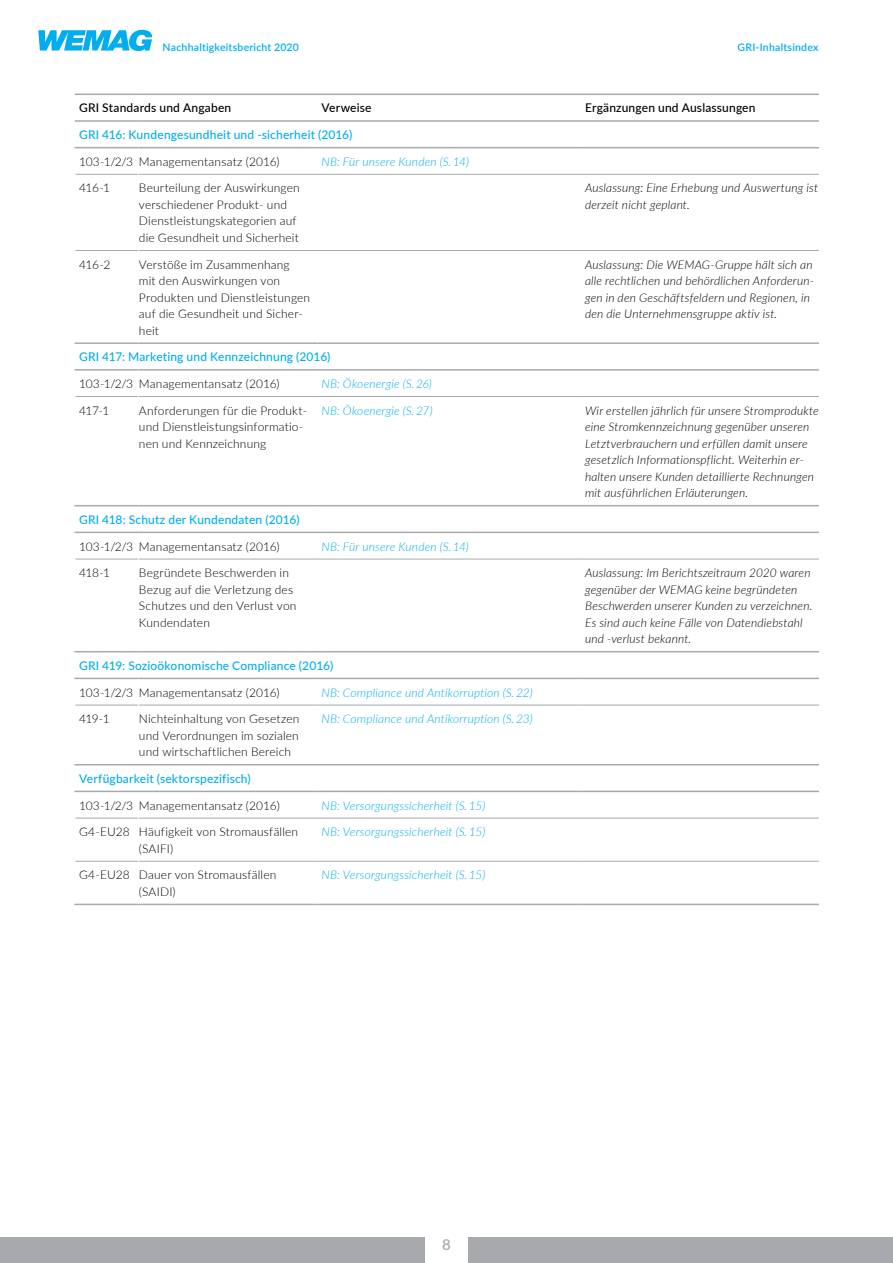
<style>
.page{position:relative;width:893px;height:1263px;background:#fff}
.page>*{position:absolute;margin:0;border:0;box-sizing:border-box;transform-origin:0 0}
.t1{font:600 15px "Lato";color:#a7a9ac}
.t2{font:300 12px/16.5px "Lato";letter-spacing:.015em;color:#000}
.t3{font:italic 300 12px/16.5px "Lato";letter-spacing:.015em;color:#000}
.t4{font:italic 300 12px "Lato";letter-spacing:.015em;color:#00aeef}
.t5{font:500 12px "Lato";letter-spacing:.015em;color:#00aeef}
.t6{font:500 12px "Lato";letter-spacing:.015em;color:#000}
.t7{font:600 10.5px "Lato";letter-spacing:.02em;color:#00aeef}
</style>
<div class="page">
<div style="left:0;top:1237px;width:893px;height:26px;background:#a7a9ac"></div>
<svg style="left:38px;top:30px;width:114px;height:21px"></svg>
<div style="left:425px;top:1237px;width:43px;height:26px;background:#fff"></div>
<hr style="left:75px;top:94px;width:64px;height:1px;background:#a7a9ac">
<hr style="left:139px;top:94px;width:178px;height:1px;background:#a7a9ac">
<hr style="left:317px;top:94px;width:264px;height:1px;background:#a7a9ac">
<hr style="left:581px;top:94px;width:238px;height:1px;background:#a7a9ac">
<hr style="left:75px;top:120px;width:64px;height:2px;background:#a7a9ac">
<hr style="left:139px;top:120px;width:178px;height:2px;background:#a7a9ac">
<hr style="left:317px;top:120px;width:264px;height:2px;background:#a7a9ac">
<hr style="left:581px;top:120px;width:238px;height:2px;background:#a7a9ac">
<hr style="left:74px;top:342px;width:65px;height:2px;background:#a7a9ac">
<hr style="left:139px;top:342px;width:178px;height:2px;background:#a7a9ac">
<hr style="left:317px;top:342px;width:264px;height:2px;background:#a7a9ac">
<hr style="left:581px;top:342px;width:238px;height:2px;background:#a7a9ac">
<hr style="left:74px;top:505px;width:65px;height:1px;background:#a7a9ac">
<hr style="left:139px;top:505px;width:178px;height:1px;background:#a7a9ac">
<hr style="left:317px;top:505px;width:264px;height:1px;background:#a7a9ac">
<hr style="left:581px;top:505px;width:238px;height:1px;background:#a7a9ac">
<hr style="left:74px;top:651px;width:65px;height:1px;background:#a7a9ac">
<hr style="left:139px;top:651px;width:178px;height:1px;background:#a7a9ac">
<hr style="left:317px;top:651px;width:264px;height:1px;background:#a7a9ac">
<hr style="left:581px;top:651px;width:238px;height:1px;background:#a7a9ac">
<hr style="left:74px;top:764px;width:65px;height:1px;background:#a7a9ac">
<hr style="left:139px;top:764px;width:178px;height:1px;background:#a7a9ac">
<hr style="left:317px;top:764px;width:264px;height:1px;background:#a7a9ac">
<hr style="left:581px;top:764px;width:238px;height:1px;background:#a7a9ac">
<hr style="left:74px;top:904px;width:65px;height:1px;background:#a7a9ac">
<hr style="left:139px;top:904px;width:178px;height:1px;background:#a7a9ac">
<hr style="left:317px;top:904px;width:264px;height:1px;background:#a7a9ac">
<hr style="left:581px;top:904px;width:238px;height:1px;background:#a7a9ac">
<hr style="left:75px;top:174px;width:63px;height:1px;background:#a7a9ac">
<hr style="left:139px;top:174px;width:178px;height:1px;background:#a7a9ac">
<hr style="left:317px;top:174px;width:264px;height:1px;background:#a7a9ac">
<hr style="left:581px;top:174px;width:238px;height:1px;background:#a7a9ac">
<hr style="left:75px;top:250px;width:63px;height:1px;background:#a7a9ac">
<hr style="left:139px;top:250px;width:178px;height:1px;background:#a7a9ac">
<hr style="left:317px;top:250px;width:264px;height:1px;background:#a7a9ac">
<hr style="left:581px;top:250px;width:238px;height:1px;background:#a7a9ac">
<hr style="left:75px;top:396px;width:63px;height:1px;background:#a7a9ac">
<hr style="left:139px;top:396px;width:178px;height:1px;background:#a7a9ac">
<hr style="left:317px;top:396px;width:264px;height:1px;background:#a7a9ac">
<hr style="left:581px;top:396px;width:238px;height:1px;background:#a7a9ac">
<hr style="left:75px;top:559px;width:63px;height:1px;background:#a7a9ac">
<hr style="left:139px;top:559px;width:178px;height:1px;background:#a7a9ac">
<hr style="left:317px;top:559px;width:264px;height:1px;background:#a7a9ac">
<hr style="left:581px;top:559px;width:238px;height:1px;background:#a7a9ac">
<hr style="left:75px;top:705px;width:63px;height:1px;background:#a7a9ac">
<hr style="left:139px;top:705px;width:178px;height:1px;background:#a7a9ac">
<hr style="left:317px;top:705px;width:264px;height:1px;background:#a7a9ac">
<hr style="left:581px;top:705px;width:238px;height:1px;background:#a7a9ac">
<hr style="left:75px;top:818px;width:63px;height:1px;background:#a7a9ac">
<hr style="left:139px;top:818px;width:178px;height:1px;background:#a7a9ac">
<hr style="left:317px;top:818px;width:264px;height:1px;background:#a7a9ac">
<hr style="left:581px;top:818px;width:238px;height:1px;background:#a7a9ac">
<hr style="left:75px;top:861px;width:63px;height:1px;background:#a7a9ac">
<hr style="left:139px;top:861px;width:178px;height:1px;background:#a7a9ac">
<hr style="left:317px;top:861px;width:264px;height:1px;background:#a7a9ac">
<hr style="left:581px;top:861px;width:238px;height:1px;background:#a7a9ac">
<hr style="left:74px;top:147px;width:65px;height:1px;background:#a7a9ac">
<hr style="left:139px;top:147px;width:178px;height:1px;background:#a7a9ac">
<hr style="left:317px;top:147px;width:264px;height:1px;background:#a7a9ac">
<hr style="left:581px;top:147px;width:238px;height:1px;background:#a7a9ac">
<hr style="left:74px;top:369px;width:65px;height:2px;background:#a7a9ac">
<hr style="left:139px;top:369px;width:178px;height:2px;background:#a7a9ac">
<hr style="left:317px;top:369px;width:264px;height:2px;background:#a7a9ac">
<hr style="left:581px;top:369px;width:238px;height:2px;background:#a7a9ac">
<hr style="left:74px;top:532px;width:65px;height:1px;background:#a7a9ac">
<hr style="left:139px;top:532px;width:178px;height:1px;background:#a7a9ac">
<hr style="left:317px;top:532px;width:264px;height:1px;background:#a7a9ac">
<hr style="left:581px;top:532px;width:238px;height:1px;background:#a7a9ac">
<hr style="left:74px;top:678px;width:65px;height:1px;background:#a7a9ac">
<hr style="left:139px;top:678px;width:178px;height:1px;background:#a7a9ac">
<hr style="left:317px;top:678px;width:264px;height:1px;background:#a7a9ac">
<hr style="left:581px;top:678px;width:238px;height:1px;background:#a7a9ac">
<hr style="left:74px;top:791px;width:65px;height:1px;background:#a7a9ac">
<hr style="left:139px;top:791px;width:178px;height:1px;background:#a7a9ac">
<hr style="left:317px;top:791px;width:264px;height:1px;background:#a7a9ac">
<hr style="left:581px;top:791px;width:238px;height:1px;background:#a7a9ac">
<p class="t7" style="left:163px;top:39px;width:138px">Nachhaltigkeitsbericht 2020</p>
<p class="t7" style="left:738px;top:39px;width:82px">GRI-Inhaltsindex</p>
<p class="t6" style="left:79px;top:99px;width:154px">GRI Standards und Angaben</p>
<p class="t6" style="left:321px;top:99px;width:52px">Verweise</p>
<p class="t6" style="left:585px;top:99px;width:172px">Ergänzungen und Auslassungen</p>
<p class="t5" style="left:79px;top:126px;width:275px">GRI 416: Kundengesundheit und -sicherheit (2016)</p>
<p class="t2" style="left:79px;top:153px;width:202px">103-1/2/3 Managementansatz (2016)</p>
<p class="t4" style="left:321px;top:153px;width:149px">NB: Für unsere Kunden (S. 14)</p>
<p class="t2" style="left:79px;top:179px;width:33px">416-1</p>
<p class="t2" style="left:139px;top:179px;width:162px">Beurteilung der Auswirkungen verschiedener Produkt- und<br>Dienstleistungskategorien auf die Gesundheit und Sicherheit</p>
<p class="t3" style="left:585px;top:179px;width:235px">Auslassung: Eine Erhebung und Auswertung ist derzeit nicht geplant.</p>
<p class="t2" style="left:79px;top:256px;width:33px">416-2</p>
<p class="t2" style="left:139px;top:256px;width:173px">Verstöße im Zusammenhang<br>mit den Auswirkungen von<br>Produkten und Dienstleistungen auf die Gesundheit und Sicher&shy;heit</p>
<p class="t3" style="left:585px;top:256px;width:231px">Auslassung: Die WEMAG-Gruppe hält sich an alle rechtlichen und behördlichen Anforderun&shy;gen in den Geschäftsfeldern und Regionen, in den die Unternehmensgruppe aktiv ist.</p>
<p class="t5" style="left:79px;top:348px;width:253px">GRI 417: Marketing und Kennzeichnung (2016)</p>
<p class="t2" style="left:79px;top:375px;width:202px">103-1/2/3 Managementansatz (2016)</p>
<p class="t4" style="left:321px;top:375px;width:112px">NB: Ökoenergie (S. 26)</p>
<p class="t2" style="left:79px;top:402px;width:32px">417-1</p>
<p class="t2" style="left:139px;top:402px;width:170px">Anforderungen für die Produkt&shy;und Dienstleistungsinformatio&shy;nen und Kennzeichnung</p>
<p class="t4" style="left:321px;top:402px;width:113px">NB: Ökoenergie (S. 27)</p>
<p class="t3" style="left:585px;top:402px;width:235px">Wir erstellen jährlich für unsere Stromprodukte eine Stromkennzeichnung gegenüber unseren Letztverbrauchern und erfüllen damit unsere gesetzlich Informationspflicht. Weiterhin er&shy;halten unsere Kunden detaillierte Rechnungen mit ausführlichen Erläuterungen.</p>
<p class="t5" style="left:79px;top:511px;width:222px">GRI 418: Schutz der Kundendaten (2016)</p>
<p class="t2" style="left:79px;top:537px;width:202px">103-1/2/3 Managementansatz (2016)</p>
<p class="t4" style="left:321px;top:538px;width:149px">NB: Für unsere Kunden (S. 14)</p>
<p class="t2" style="left:79px;top:564px;width:33px">418-1</p>
<p class="t2" style="left:139px;top:564px;width:159px">Begründete Beschwerden in<br>Bezug auf die Verletzung des<br>Schutzes und den Verlust von<br>Kundendaten</p>
<p class="t3" style="left:585px;top:564px;width:229px">Auslassung: Im Berichtszeitraum 2020 waren gegenüber der WEMAG keine begründeten Beschwerden unserer Kunden zu verzeichnen.<br>Es sind auch keine Fälle von Datendiebstahl und -verlust bekannt.</p>
<p class="t5" style="left:79px;top:657px;width:256px">GRI 419: Sozioökonomische Compliance (2016)</p>
<p class="t2" style="left:79px;top:683px;width:202px">103-1/2/3 Managementansatz (2016)</p>
<p class="t4" style="left:321px;top:684px;width:213px">NB: Compliance und Antikorruption (S. 22)</p>
<p class="t2" style="left:79px;top:710px;width:32px">419-1</p>
<p class="t2" style="left:139px;top:710px;width:162px;text-align:justify">Nichteinhaltung von Gesetzen und Verordnungen im sozialen und wirtschaftlichen Bereich</p>
<p class="t4" style="left:321px;top:710px;width:213px">NB: Compliance und Antikorruption (S. 23)</p>
<p class="t5" style="left:79px;top:770px;width:173px">Verfügbarkeit (sektorspezifisch)</p>
<p class="t2" style="left:79px;top:796px;width:202px">103-1/2/3 Managementansatz (2016)</p>
<p class="t4" style="left:321px;top:797px;width:166px">NB: Versorgungssicherheit (S. 15)</p>
<p class="t2" style="left:139px;top:823px;width:161px;text-indent:-60px">G4-EU28 Häufigkeit von Stromausfällen (SAIFI)</p>
<p class="t4" style="left:321px;top:823px;width:166px">NB: Versorgungssicherheit (S. 15)</p>
<p class="t2" style="left:139px;top:866px;width:139px;text-indent:-60px">G4-EU28 Dauer von Stromausfällen (SAIDI)</p>
<p class="t4" style="left:321px;top:867px;width:166px">NB: Versorgungssicherheit (S. 15)</p>
<p class="t1" style="left:442px;top:1233px;width:10px">8</p>
</div>
